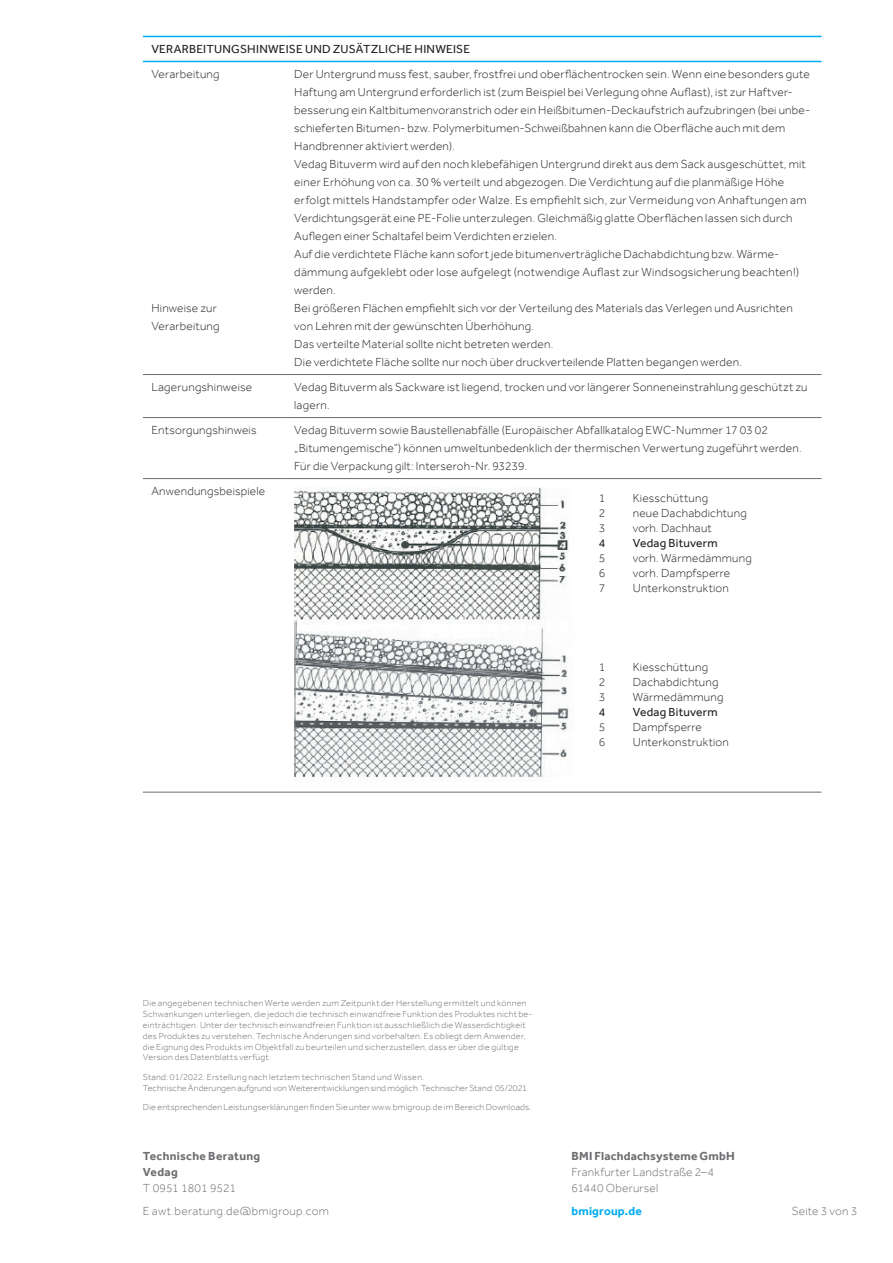
<style>
.page{position:relative;width:893px;height:1263px;background:#fff}
.page>*{position:absolute;margin:0;border:0;box-sizing:border-box;transform-origin:0 0}
.t1{font:300 12px/18px "Effra";letter-spacing:.02em;color:#231f20}
.t2{font:300 12px/22.6px "Effra";letter-spacing:.02em;color:#6c6d70}
.t3{font:12px "Effra";letter-spacing:.02em;color:#231f20}
.t4{font:700 12px/15.8px "Effra";letter-spacing:.02em;color:#6c6d70}
.t5{font:700 12px "Effra";letter-spacing:.015em;color:#00aeef}
.t6{font:300 9px/10.8px "Effra";letter-spacing:.025em;color:#6c6d70}
</style>
<div class="page">
<hr style="left:143px;top:792px;width:143px;height:1px;background:#6c6d70">
<hr style="left:286px;top:792px;width:535px;height:1px;background:#6c6d70">
<hr style="left:143px;top:36px;width:143px;height:1px;background:#00aeef">
<hr style="left:286px;top:36px;width:535px;height:1px;background:#00aeef">
<hr style="left:143px;top:61px;width:143px;height:1px;background:#00aeef">
<hr style="left:286px;top:61px;width:535px;height:1px;background:#00aeef">
<hr style="left:143px;top:374px;width:143px;height:1px;background:#6c6d70">
<hr style="left:286px;top:374px;width:535px;height:1px;background:#6c6d70">
<hr style="left:143px;top:417px;width:143px;height:1px;background:#6c6d70">
<hr style="left:286px;top:417px;width:535px;height:1px;background:#6c6d70">
<hr style="left:143px;top:478px;width:143px;height:1px;background:#6c6d70">
<hr style="left:286px;top:478px;width:535px;height:1px;background:#6c6d70">
<img style="left:294px;top:487px;width:278px;height:293px">
<p class="t3" style="left:151px;top:42px;width:320px">VERARBEITUNGSHINWEISE UND ZUSÄTZLICHE HINWEISE</p>
<p class="t1" style="left:151px;top:65px;width:70px">Verarbeitung</p>
<p class="t1" style="left:294px;top:65px;width:518px">Der Untergrund muss fest, sauber, frostfrei und oberflächentrocken sein. Wenn eine besonders gute Haftung am Untergrund erforderlich ist (zum Beispiel bei Verlegung ohne Auflast), ist zur Haftver&shy;besserung ein Kaltbitumenvoranstrich oder ein Heißbitumen-Deckaufstrich aufzubringen (bei unbe&shy;schieferten Bitumen- bzw. Polymerbitumen-Schweißbahnen kann die Oberfläche auch mit dem Handbrenner aktiviert werden).<br>Vedag Bituverm wird auf den noch klebefähigen Untergrund direkt aus dem Sack ausgeschüttet, mit einer Erhöhung von ca. 30 % verteilt und abgezogen. Die Verdichtung auf die planmäßige Höhe erfolgt mittels Handstampfer oder Walze. Es empfiehlt sich, zur Vermeidung von Anhaftungen am Verdichtungsgerät eine PE-Folie unterzulegen. Gleichmäßig glatte Oberflächen lassen sich durch Auflegen einer Schaltafel beim Verdichten erzielen.<br>Auf die verdichtete Fläche kann sofort jede bitumenverträgliche Dachabdichtung bzw. Wärme&shy;dämmung aufgeklebt oder lose aufgelegt (notwendige Auflast zur Windsogsicherung beachten!) werden.<br>Bei größeren Flächen empfiehlt sich vor der Verteilung des Materials das Verlegen und Ausrichten von Lehren mit der gewünschten Überhöhung.<br>Das verteilte Material sollte nicht betreten werden.<br>Die verdichtete Fläche sollte nur noch über druckverteilende Platten begangen werden.</p>
<p class="t1" style="left:151px;top:299px;width:70px">Hinweise zur<br>Verarbeitung</p>
<p class="t1" style="left:151px;top:378px;width:102px">Lagerungshinweise</p>
<p class="t1" style="left:294px;top:378px;width:515px">Vedag Bituverm als Sackware ist liegend, trocken und vor längerer Sonneneinstrahlung geschützt zu lagern.</p>
<p class="t1" style="left:151px;top:421px;width:107px">Entsorgungshinweis</p>
<p class="t1" style="left:294px;top:421px;width:509px">Vedag Bituverm sowie Baustellenabfälle (Europäischer Abfallkatalog EWC-Nummer 17 03 02 „Bitumengemische”) können umweltunbedenklich der thermischen Verwertung zugeführt werden.<br>Für die Verpackung gilt: Interseroh-Nr. 93239.</p>
<p class="t1" style="left:151px;top:482px;width:115px">Anwendungsbeispiele</p>
<p class="t1" style="left:599px;top:489px;width:8px">1</p>
<p class="t1" style="left:633px;top:489px;width:77px">Kiesschüttung</p>
<p class="t1" style="left:599px;top:504px;width:8px">2</p>
<p class="t1" style="left:633px;top:504px;width:116px">neue Dachabdichtung</p>
<p class="t1" style="left:599px;top:519px;width:8px">3</p>
<p class="t1" style="left:633px;top:519px;width:81px">vorh. Dachhaut</p>
<p class="t3" style="left:599px;top:536px;width:8px">4</p>
<p class="t3" style="left:633px;top:536px;width:86px">Vedag Bituverm</p>
<p class="t1" style="left:599px;top:549px;width:8px">5</p>
<p class="t1" style="left:633px;top:549px;width:121px">vorh. Wärmedämmung</p>
<p class="t1" style="left:599px;top:564px;width:8px">6</p>
<p class="t1" style="left:633px;top:564px;width:99px">vorh. Dampfsperre</p>
<p class="t1" style="left:599px;top:579px;width:8px">7</p>
<p class="t1" style="left:633px;top:579px;width:98px">Unterkonstruktion</p>
<p class="t1" style="left:599px;top:658px;width:8px">1</p>
<p class="t1" style="left:633px;top:658px;width:77px">Kiesschüttung</p>
<p class="t1" style="left:599px;top:673px;width:8px">2</p>
<p class="t1" style="left:633px;top:673px;width:87px">Dachabdichtung</p>
<p class="t1" style="left:599px;top:688px;width:8px">3</p>
<p class="t1" style="left:633px;top:688px;width:92px">Wärmedämmung</p>
<p class="t3" style="left:599px;top:705px;width:8px">4</p>
<p class="t3" style="left:633px;top:705px;width:86px">Vedag Bituverm</p>
<p class="t1" style="left:599px;top:718px;width:8px">5</p>
<p class="t1" style="left:633px;top:718px;width:71px">Dampfsperre</p>
<p class="t1" style="left:599px;top:733px;width:8px">6</p>
<p class="t1" style="left:633px;top:733px;width:98px">Unterkonstruktion</p>
<p class="t6" style="left:143px;top:998px;width:391px">Die angegebenen technischen Werte werden zum Zeitpunkt der Herstellung ermittelt und können Schwankungen unterliegen, die jedoch die technisch einwandfreie Funktion des Produktes nicht be&shy;einträchtigen. Unter der technisch einwandfreien Funktion ist ausschließlich die Wasserdichtigkeit des Produktes zu verstehen. Technische Änderungen sind vorbehalten. Es obliegt dem Anwender, die Eignung des Produkts im Objektfall zu beurteilen und sicherzustellen, dass er über die gültige Version des Datenblatts verfügt.</p>
<p class="t6" style="left:143px;top:1071px;width:388px">Stand: 01/2022. Erstellung nach letztem technischen Stand und Wissen.<br>Technische Änderungen aufgrund von Weiterentwicklungen sind möglich. Technischer Stand: 05/2021.</p>
<p class="t6" style="left:143px;top:1101px;width:390px">Die entsprechenden Leistungserklärungen finden Sie unter www.bmigroup.de im Bereich Downloads.</p>
<p class="t4" style="left:143px;top:1148px;width:119px">Technische Beratung<br>Vedag</p>
<p class="t2" style="left:143px;top:1176px;width:188px">T 0951 1801 9521<br>E awt.beratung.de@bmigroup.com</p>
<p class="t4" style="left:571px;top:1148px;width:165px">BMI Flachdachsysteme GmbH</p>
<p class="t2" style="left:571px;top:1164px;width:144px;line-height:15.8px">Frankfurter Landstraße 2–4<br>61440 Oberursel</p>
<p class="t5" style="left:571px;top:1203px;width:72px">bmigroup.de</p>
<p class="t2" style="left:792px;top:1199px;width:67px">Seite 3 von 3</p>
</div>
